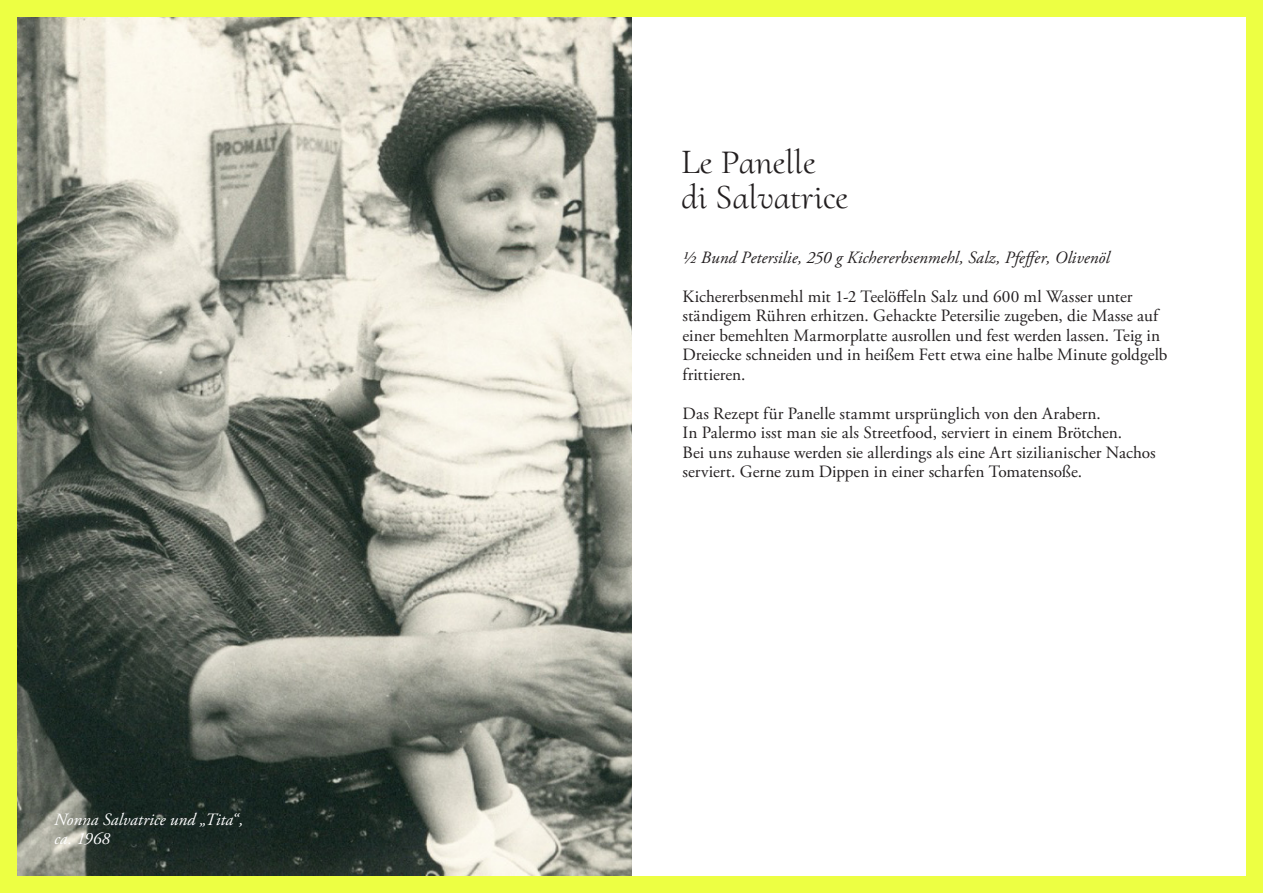
<style>
.page{position:relative;width:1263px;height:893px;background:#edff43}
.page>*{position:absolute;margin:0;border:0;box-sizing:border-box;transform-origin:0 0}
.t1{font:34.95px/35px "Cormorant Upright";color:#231f20}
.t2{font:17.25px/19.5px "Adobe Garamond Pro";color:#231f20}
.t3{font:italic 17.25px "Adobe Garamond Pro";letter-spacing:.005em;color:#231f20}
.t4{font:italic 17.25px/19.5px "Adobe Garamond Pro";color:#fff}
</style>
<div class="page">
<div style="left:17px;top:17px;width:1229px;height:859px;background:#fff"></div>
<img style="left:17px;top:17px;width:614px;height:859px">
<p class="t4" style="left:54px;top:810px;width:191px">Nonna Salvatrice und „Tita“, ca. 1968</p>
<h1 class="t1" style="left:681px;top:144px;width:169px">Le Panelle di Salvatrice</h1>
<p class="t3" style="left:682px;top:247px;width:429px">½ Bund Petersilie, 250 g Kichererbsenmehl, Salz, Pfeffer, Olivenöl</p>
<p class="t2" style="left:682px;top:287px;width:486px">Kichererbsenmehl mit 1-2 Teelöffeln Salz und 600 ml Wasser unter ständigem Rühren erhitzen. Gehackte Petersilie zugeben, die Masse auf einer bemehlten Marmorplatte ausrollen und fest werden lassen. Teig in Dreiecke schneiden und in heißem Fett etwa eine halbe Minute goldgelb frittieren.</p>
<p class="t2" style="left:682px;top:404px;width:475px">Das Rezept für Panelle stammt ursprünglich von den Arabern.<br>In Palermo isst man sie als Streetfood, serviert in einem Brötchen.<br>Bei uns zuhause werden sie allerdings als eine Art sizilianischer Nachos serviert. Gerne zum Dippen in einer scharfen Tomatensoße.</p>
</div>
